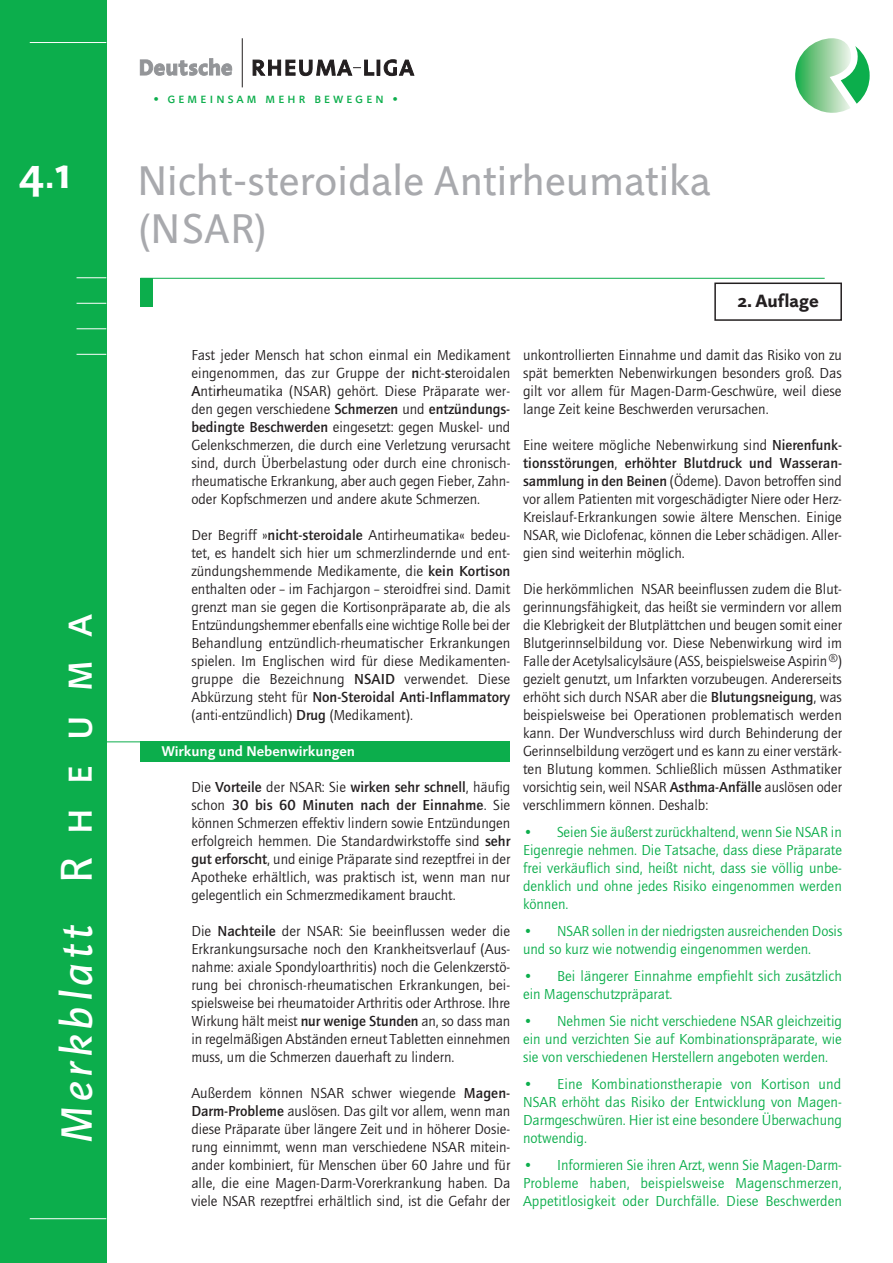
<style>
.page{position:relative;width:893px;height:1263px;background:#fff}
.page>*{position:absolute;margin:0;border:0;box-sizing:border-box;transform-origin:0 0}
.t1{font:45px "Projekt Halbfett";color:#fff}
.t2{font:44.25px "Projekt Kursiv";letter-spacing:.1em;color:#fff}
.t3{font:42px/48px "Projekt Buch";color:#a8a9ad}
.t4{font:18px "Projekt Fett";color:#231f20}
.t5{font:15px/18px "Quay Roman";color:#231f20;text-align:justify}
.t6{font:15px/18px "Quay Roman";color:#0cae4c;text-align:justify}
.t7{font:700 15px/18px "Quay";letter-spacing:.005em;color:#231f20}
.t8{font:14.25px "Projekt Halbfett";color:#fff}
.t9{font:14.25px "Projekt Kapitaelchen";letter-spacing:.18em;color:#0cae4c}
.s1{font-family:"Projekt Buch"}
.s2{font-family:"Projekt Kapitaelchen";font-size:45px}
.s3{font-family:"Quay";font-weight:700}
.s4{font-family:"Quay Roman";font-weight:400}
</style>
<div class="page">
<div style="left:140px;top:741px;width:370px;height:21px;background:#0cae4c"></div>
<hr style="left:106px;top:741px;width:34px;height:1px;background:#0cae4c">
<div style="left:0;top:0;width:106px;height:1263px;background:#0cae4c"></div>
<hr style="left:30px;top:1218px;width:76px;height:1px;background:#fff">
<hr style="left:30px;top:42px;width:76px;height:1px;background:#fff">
<div style="left:714px;top:283px;width:128px;height:38px;border:2px solid #231f20"></div>
<div style="left:140px;top:278px;width:13px;height:29px;background:#0cae4c"></div>
<hr style="left:140px;top:278px;width:685px;height:1px;background:#0cae4c">
<svg style="left:77px;top:277px;width:29px;height:1px"></svg>
<svg style="left:77px;top:303px;width:29px;height:1px"></svg>
<svg style="left:77px;top:328px;width:29px;height:1px"></svg>
<svg style="left:77px;top:354px;width:29px;height:1px"></svg>
<svg style="left:795px;top:38px;width:75px;height:75px"></svg>
<svg style="left:140px;top:59px;width:92px;height:16px"></svg>
<div style="left:377px;top:60px;width:3px;height:15px;border:1px solid #231f20"></div>
<svg style="left:384px;top:60px;width:30px;height:16px"></svg>
<hr style="left:242px;top:38px;width:1px;height:49px;background:#231f20">
<svg style="left:253px;top:60px;width:121px;height:16px"></svg>
<h1 class="t1" style="left:19px;top:146px;width:55px">4<span class="s1">.</span>1</h1>
<h2 class="t2" style="left:51px;top:1143px;width:531px;rotate:-90deg">Merkblatt <span class="s2">R h e u m a</span></h2>
<p class="t9" style="left:153px;top:90px;width:246px">• gemeinsam mehr bewegen •</p>
<h3 class="t3" style="left:137px;top:157px;width:575px">Nicht-steroidale Antirheumatika (NSAR)</h3>
<p class="t4" style="left:738px;top:290px;width:82px">2. Auflage</p>
<p class="t5" style="left:191px;top:346px;width:321px">Fast jeder Mensch hat schon einmal ein Medikament eingenommen, das zur Gruppe der <span class="s3">n</span>icht-<span class="s3">s</span>teroidalen <span class="s3">A</span>nti<span class="s3">r</span>heumatika (NSAR) gehört. Diese Präparate wer&shy;den gegen verschiedene <span class="s3">Schmerzen</span> und <span class="s3">entzündungs&shy;bedingte Beschwerden</span> eingesetzt: gegen Muskel- und Gelenkschmerzen, die durch eine Verletzung verursacht sind, durch Überbelastung oder durch eine chronisch&shy;rheumatische Erkrankung, aber auch gegen Fieber, Zahn&shy;oder Kopfschmerzen und andere akute Schmerzen.</p>
<p class="t5" style="left:191px;top:526px;width:320px">Der Begriff »<span class="s3">nicht-steroidale</span> Antirheumatika« bedeu&shy;tet, es handelt sich hier um schmerzlindernde und ent&shy;zündungshemmende Medikamente, die <span class="s3">kein Kortison </span>enthalten oder – im Fachjargon – steroidfrei sind. Damit grenzt man sie gegen die Kortisonpräparate ab, die als Entzündungshemmer ebenfalls eine wichtige Rolle bei der Behandlung entzündlich-rheumatischer Erkrankungen spielen. Im Englischen wird für diese Medikamenten&shy;gruppe die Bezeichnung <span class="s3">NSAID</span> verwendet. Diese</p>
<p class="t7" style="left:191px;top:688px;width:320px"><span class="s4">Abkürzung steht für</span> Non-Steroidal Anti--Inflammatory</p>
<p class="t5" style="left:191px;top:706px;width:223px">(anti-entzündlich) <span class="s3">Drug</span> (Medikament).</p>
<p class="t8" style="left:162px;top:743px;width:195px">Wirkung und Nebenwirkungen</p>
<p class="t7" style="left:191px;top:778px;width:320px"><span class="s4">Die</span> Vorteile <span class="s4">der NSAR: Sie</span> wirken sehr schnell<span class="s4">, häufig schon</span> 30 bis 60 Minuten nach der Einnahme<span class="s4">. Sie</span></p>
<p class="t5" style="left:191px;top:814px;width:320px">können Schmerzen effektiv lindern sowie Entzündungen erfolgreich hemmen. Die Standardwirkstoffe sind <span class="s3">sehr gut erforscht</span>, und einige Präparate sind rezeptfrei in der Apotheke erhältlich, was praktisch ist, wenn man nur gelegentlich ein Schmerzmedikament braucht.</p>
<p class="t5" style="left:191px;top:922px;width:320px">Die <span class="s3">Nachteile</span> der NSAR: Sie beeinflussen weder die Erkrankungsursache noch den Krankheitsverlauf (Aus&shy;nahme: axiale Spondyloarthritis) noch die Gelenkzerstö&shy;rung bei chronisch-rheumatischen Erkrankungen, bei&shy;spielsweise bei rheumatoider Arthritis oder Arthrose. Ihre Wirkung hält meist <span class="s3">nur wenige Stunden</span> an, so dass man in regelmäßigen Abständen erneut Tabletten einnehmen muss, um die Schmerzen dauerhaft zu lindern.</p>
<p class="t5" style="left:191px;top:1084px;width:320px">Außerdem können NSAR schwer wiegende <span class="s3">Magen-Darm-Probleme</span> auslösen. Das gilt vor allem, wenn man diese Präparate über längere Zeit und in höherer Dosie&shy;rung einnimmt, wenn man verschiedene NSAR mitein&shy;ander kombiniert, für Menschen über 60 Jahre und für alle, die eine Magen-Darm-Vorerkrankung haben. Da viele NSAR rezeptfrei erhältlich sind, ist die Gefahr der</p>
<p class="t5" style="left:523px;top:346px;width:320px">unkontrollierten Einnahme und damit das Risiko von zu spät bemerkten Nebenwirkungen besonders groß. Das gilt vor allem für Magen-Darm-Geschwüre, weil diese lange Zeit keine Beschwerden verursachen.</p>
<p class="t5" style="left:523px;top:436px;width:320px">Eine weitere mögliche Nebenwirkung sind <span class="s3">Nierenfunk-</span></p>
<p class="t7" style="left:523px;top:454px;width:321px">tionsstörungen<span class="s4">,</span> erhöhter Blutdruck und Wasseran-</p>
<p class="t5" style="left:523px;top:472px;width:320px"><span class="s3">sammlung in den Beinen</span> (Ödeme). Davon betroffen sind vor allem Patienten mit vorgeschädigter Niere oder Herz-Kreislauf-Erkrankungen sowie ältere Menschen. Einige NSAR, wie Diclofenac, können die Leber schädigen. Aller&shy;gien sind weiterhin möglich.</p>
<p class="t5" style="left:523px;top:580px;width:321px">Die herkömmlichen NSAR beeinflussen zudem die Blut&shy;gerinnungsfähigkeit, das heißt sie vermindern vor allem die Klebrigkeit der Blutplättchen und beugen somit einer Blutgerinnselbildung vor. Diese Nebenwirkung wird im Falle der Acetylsalicylsäure (ASS, beispielsweise Aspirin<sup>®</sup>) gezielt genutzt, um Infarkten vorzubeugen. Andererseits erhöht sich durch NSAR aber die <span class="s3">Blutungsneigung</span>, was beispielsweise bei Operationen problematisch werden kann. Der Wundverschluss wird durch Behinderung der Gerinnselbildung verzögert und es kann zu einer verstärk&shy;ten Blutung kommen. Schließlich müssen Asthmatiker vorsichtig sein, weil NSAR <span class="s3">Asthma-Anfälle</span> auslösen oder verschlimmern können. Deshalb:</p>
<p class="t6" style="left:523px;top:823px;width:320px">• Seien Sie äußerst zurückhaltend, wenn Sie NSAR in Eigenregie nehmen. Die Tatsache, dass diese Präparate frei verkäuflich sind, heißt nicht, dass sie völlig unbe&shy;denklich und ohne jedes Risiko eingenommen werden können.</p>
<p class="t6" style="left:523px;top:922px;width:321px">• NSAR sollen in der niedrigsten ausreichenden Dosis und so kurz wie notwendig eingenommen werden.</p>
<p class="t6" style="left:523px;top:967px;width:320px">• Bei längerer Einnahme empfiehlt sich zusätzlich ein Magenschutzpräparat.</p>
<p class="t6" style="left:523px;top:1012px;width:320px">• Nehmen Sie nicht verschiedene NSAR gleichzeitig ein und verzichten Sie auf Kombinationspräparate, wie sie von verschiedenen Herstellern angeboten werden.</p>
<p class="t6" style="left:523px;top:1075px;width:320px">• Eine Kombinationstherapie von Kortison und NSAR erhöht das Risiko der Entwicklung von Magen-Darmgeschwüren. Hier ist eine besondere Überwachung notwendig.</p>
<p class="t6" style="left:523px;top:1156px;width:321px">• Informieren Sie ihren Arzt, wenn Sie Magen-Darm-Probleme haben, beispielsweise Magenschmerzen, Appetitlosigkeit oder Durchfälle. Diese Beschwerden</p>
</div>
